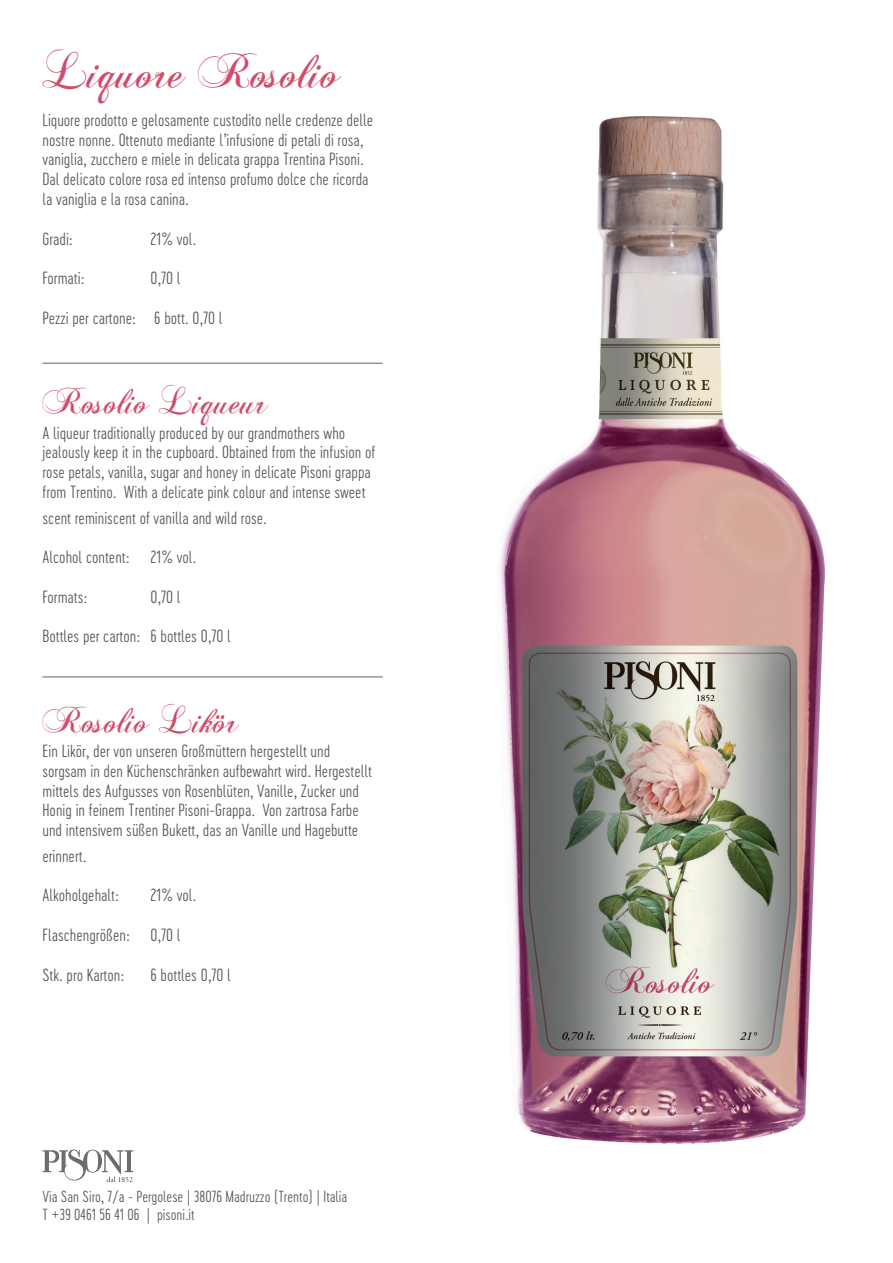
<style>
.page{position:relative;width:893px;height:1263px;background:#fff}
.page>*{position:absolute;margin:0;border:0;box-sizing:border-box;transform-origin:0 0}
.t1{font:48px "Chopin Script";color:#d04e6d}
.t2{font:36px "Chopin Script";color:#d04e6d}
.t3{font:16.5px/19.8px "Cervo Neue Extra Light Neue";color:#57585a}
.t4{font:15px/18px "Cervo Neue Extra Light Neue";color:#57585a}
</style>
<div class="page">
<svg style="left:43px;top:1149px;width:90px;height:33px"></svg>
<hr style="left:43px;top:362px;width:340px;height:2px;background:#939598">
<hr style="left:43px;top:676px;width:340px;height:2px;background:#939598">
<img style="left:499px;top:117px;width:326px;height:1027px">
<h1 class="t1" style="left:43px;top:43px;width:299px">Liquore Rosolio</h1>
<p class="t3" style="left:43px;top:110px;width:332px">Liquore prodotto e gelosamente custodito nelle credenze delle nostre nonne. Ottenuto mediante l’infusione di petali di rosa, vaniglia, zucchero e miele in delicata grappa Trentina Pisoni.<br>Dal delicato colore rosa ed intenso profumo dolce che ricorda la vaniglia e la rosa canina.</p>
<p class="t3" style="left:43px;top:229px;width:32px">Gradi:</p>
<p class="t3" style="left:151px;top:229px;width:47px">21% vol.</p>
<p class="t3" style="left:43px;top:268px;width:43px">Formati:</p>
<p class="t3" style="left:151px;top:268px;width:32px">0,70 l</p>
<p class="t3" style="left:43px;top:308px;width:181px">Pezzi per cartone: 6 bott. 0,70 l</p>
<h2 class="t2" style="left:43px;top:380px;width:227px">Rosolio Liqueur</h2>
<p class="t3" style="left:43px;top:422px;width:334px">A liqueur traditionally produced by our grandmothers who jealously keep it in the cupboard. Obtained from the infusion of rose petals, vanilla, sugar and honey in delicate Pisoni grappa from Trentino. With a delicate pink colour and intense sweet</p>
<p class="t3" style="left:43px;top:507px;width:226px">scent reminiscent of vanilla and wild rose.</p>
<p class="t3" style="left:43px;top:547px;width:88px">Alcohol content:</p>
<p class="t3" style="left:151px;top:547px;width:47px">21% vol.</p>
<p class="t3" style="left:43px;top:587px;width:46px">Formats:</p>
<p class="t3" style="left:151px;top:587px;width:32px">0,70 l</p>
<p class="t3" style="left:43px;top:626px;width:190px">Bottles per carton: 6 bottles 0,70 l</p>
<h2 class="t2" style="left:43px;top:698px;width:198px">Rosolio Likör</h2>
<p class="t3" style="left:43px;top:741px;width:331px">Ein Likör, der von unseren Großmüttern hergestellt und sorgsam in den Küchenschränken aufbewahrt wird. Hergestellt mittels des Aufgusses von Rosenblüten, Vanille, Zucker und Honig in feinem Trentiner Pisoni-Grappa. Von zartrosa Farbe und intensivem süßen Bukett, das an Vanille und Hagebutte</p>
<p class="t3" style="left:43px;top:846px;width:45px">erinnert.</p>
<p class="t3" style="left:43px;top:885px;width:78px">Alkoholgehalt:</p>
<p class="t3" style="left:151px;top:885px;width:47px">21% vol.</p>
<p class="t3" style="left:43px;top:925px;width:89px">Flaschengrößen:</p>
<p class="t3" style="left:151px;top:925px;width:32px">0,70 l</p>
<p class="t3" style="left:43px;top:964px;width:83px">Stk. pro Karton:</p>
<p class="t3" style="left:151px;top:964px;width:82px">6 bottles 0,70 l</p>
<p class="t4" style="left:43px;top:1188px;width:306px">Via San Siro, 7/a - Pergolese | 38076 Madruzzo (Trento) | Italia<br>T +39 0461 56 41 06 | pisoni.it</p>
</div>
